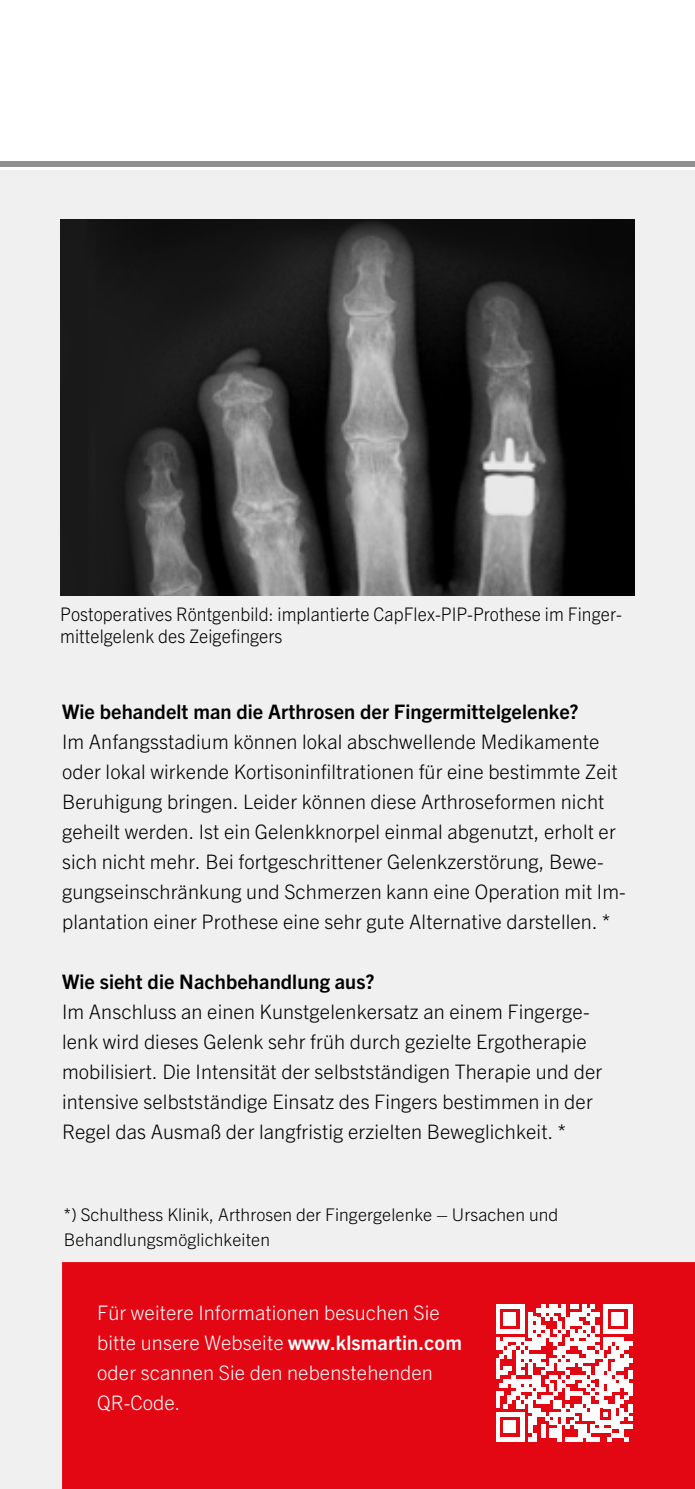
<style>
.page{position:relative;width:695px;height:1489px;background:#fff}
.page>*{position:absolute;margin:0;border:0;box-sizing:border-box;transform-origin:0 0}
.t1{font:300 20px/30px "Trade Gothic Next LT Pro";letter-spacing:.005em;color:#000}
.t2{font:300 20px/30px "Trade Gothic Next LT Pro";letter-spacing:.005em;color:#fff}
.t3{font:700 20px "Trade Gothic Next LT Pro";letter-spacing:.005em;color:#000}
.t4{font:300 18.75px/22.5px "Trade Gothic Next LT Pro";letter-spacing:.005em;color:#000;scale:.94 1}
.t5{font:300 17.5px/25px "Trade Gothic Next LT Pro";letter-spacing:.005em;color:#000}
.s1{font-weight:700}
</style>
<div class="page">
<div style="left:0;top:170px;width:694px;height:1318px;background:#f0f0f0"></div>
<div style="left:62px;top:1262px;width:632px;height:226px;background:#e30613"></div>
<div style="left:0;top:161px;width:694px;height:6px;background:#909090"></div>
<img style="left:60px;top:220px;width:574px;height:375px">
<svg style="left:496px;top:1304px;width:136px;height:137px"></svg>
<p class="t4" style="left:60px;top:601px;width:599px">Postoperatives Röntgenbild: implantierte CapFlex-PIP-Prothese im Finger&shy;mittelgelenk des Zeigefingers</p>
<p class="t3" style="left:62px;top:698px;width:518px">Wie behandelt man die Arthrosen der Fingermittelgelenke?</p>
<p class="t1" style="left:62px;top:725px;width:565px">Im Anfangsstadium können lokal abschwellende Medikamente oder lokal wirkende Kortisoninfiltrationen für eine bestimmte Zeit Beruhigung bringen. Leider können diese Arthroseformen nicht geheilt werden. Ist ein Gelenkknorpel einmal abgenutzt, erholt er sich nicht mehr. Bei fortgeschrittener Gelenkzerstörung, Bewe&shy;gungseinschränkung und Schmerzen kann eine Operation mit Im&shy;plantation einer Prothese eine sehr gute Alternative darstellen. *</p>
<p class="t3" style="left:62px;top:968px;width:314px">Wie sieht die Nachbehandlung aus?</p>
<p class="t1" style="left:62px;top:995px;width:541px">Im Anschluss an einen Kunstgelenkersatz an einem Fingerge&shy;lenk wird dieses Gelenk sehr früh durch gezielte Ergotherapie mobilisiert. Die Intensität der selbstständigen Therapie und der intensive selbstständige Einsatz des Fingers bestimmen in der Regel das Ausmaß der langfristig erzielten Beweglichkeit. *</p>
<p class="t5" style="left:64px;top:1200px;width:496px">*) Schulthess Klinik, Arthrosen der Fingergelenke – Ursachen und<br>Behandlungsmöglichkeiten</p>
<p class="t2" style="left:97px;top:1296px;width:366px">Für weitere Informationen besuchen Sie bitte unsere Webseite <span class="s1">www.klsmartin.com </span>oder scannen Sie den nebenstehenden<br>QR-Code.</p>
</div>
